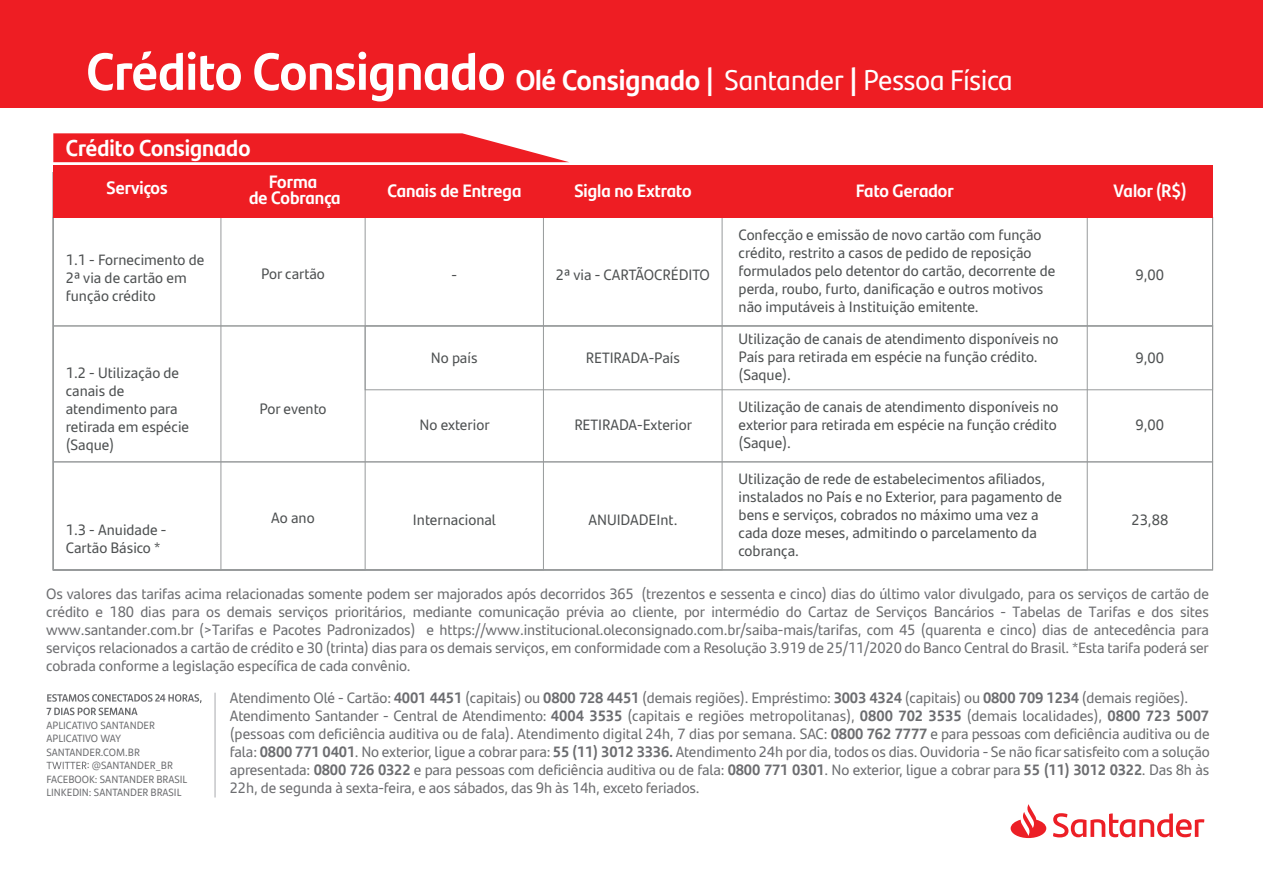
<style>
.page{position:relative;width:1263px;height:893px;background:#fff}
.page>*{position:absolute;margin:0;border:0;box-sizing:border-box;transform-origin:0 0}
.t1{font:28.5px "Santander Headline";color:#fff}
.t2{font:700 22.95px "Santander Headline";color:#fff}
.t3{font:700 18px/16.5px "Santander Headline";color:#fff;text-align:center}
.t4{font:15px/18px "Santander Text";letter-spacing:-.01em;color:#6c6d70}
.t5{font:15px/18px "Santander Text";color:#4e5152}
.t6{font:10.5px "Santander Text";color:#6c6d70}
.s1{font-weight:700;font-size:52.2px}
.s2{font-weight:700}
</style>
<div class="page">
<div style="left:0;top:0;width:1263px;height:108px;background:#ee1d23"></div>
<div style="left:53px;top:217px;width:1160px;height:109px;border:1px solid #979a9b"></div>
<div style="left:365px;top:326px;width:848px;height:64px;border:1px solid #979a9b"></div>
<div style="left:53px;top:461px;width:1160px;height:109px;border:1px solid #979a9b"></div>
<svg style="left:53px;top:133px;width:516px;height:29px;background:#ef363c"></svg>
<div style="left:53px;top:165px;width:1159px;height:52px;background:#ee1d23"></div>
<svg style="left:47px;top:694px;width:155px;height:21px"></svg>
<svg style="left:47px;top:762px;width:42px;height:7px"></svg>
<hr style="left:215px;top:693px;width:1px;height:104px;background:#a8a9ad">
<svg style="left:1011px;top:804px;width:193px;height:34px"></svg>
<h1 class="t1" style="left:87px;top:58px;width:927px"><span class="s1">Crédito Consignado</span> <span class="s2">Olé Consignado |</span> Santander <span class="s2">|</span> Pessoa Física</h1>
<h2 class="t2" style="left:66px;top:130px;width:186px">Crédito Consignado</h2>
<p class="t3" style="left:249px;top:172px;width:93px">Forma<br>de Cobrança</p>
<p class="t3" style="left:387px;top:181px;width:136px">Canais de Entrega</p>
<p class="t3" style="left:574px;top:181px;width:119px">Sigla no Extrato</p>
<p class="t3" style="left:856px;top:181px;width:99px">Fato Gerador</p>
<p class="t3" style="left:1113px;top:181px;width:74px">Valor (R$)</p>
<p class="t3" style="left:107px;top:178px;width:63px">Serviços</p>
<p class="t5" style="left:66px;top:250px;width:140px">1.1 - Fornecimento de<br>2ª via de cartão em função crédito</p>
<p class="t5" style="left:66px;top:362px;width:125px">1.2 - Utilização de canais de atendimento para retirada em espécie (Saque)</p>
<p class="t5" style="left:66px;top:519px;width:102px">1.3 - Anuidade -<br>Cartão Básico *</p>
<p class="t5" style="left:739px;top:225px;width:318px">Confecção e emissão de novo cartão com função crédito, restrito a casos de pedido de reposição formulados pelo detentor do cartão, decorrente de perda, roubo, furto, danificação e outros motivos não imputáveis à Instituição emitente.</p>
<p class="t5" style="left:261px;top:264px;width:65px">Por cartão</p>
<p class="t5" style="left:451px;top:265px;width:7px">-</p>
<p class="t5" style="left:556px;top:265px;width:156px">2ª via - CARTÃOCRÉDITO</p>
<p class="t5" style="left:1135px;top:265px;width:30px">9,00</p>
<p class="t5" style="left:260px;top:399px;width:68px">Por evento</p>
<p class="t5" style="left:739px;top:329px;width:321px">Utilização de canais de atendimento disponíveis no<br>País para retirada em espécie na função crédito. (Saque).</p>
<p class="t5" style="left:431px;top:348px;width:48px">No país</p>
<p class="t5" style="left:586px;top:348px;width:96px">RETIRADA-País</p>
<p class="t5" style="left:1135px;top:348px;width:30px">9,00</p>
<p class="t5" style="left:739px;top:397px;width:321px">Utilização de canais de atendimento disponíveis no exterior para retirada em espécie na função crédito (Saque).</p>
<p class="t5" style="left:419px;top:415px;width:72px">No exterior</p>
<p class="t5" style="left:574px;top:415px;width:119px">RETIRADA-Exterior</p>
<p class="t5" style="left:1135px;top:415px;width:30px">9,00</p>
<p class="t5" style="left:739px;top:469px;width:325px">Utilização de rede de estabelecimentos afiliados, instalados no País e no Exterior, para pagamento de bens e serviços, cobrados no máximo uma vez a cada doze meses, admitindo o parcelamento da cobrança.</p>
<p class="t5" style="left:271px;top:508px;width:45px">Ao ano</p>
<p class="t5" style="left:413px;top:510px;width:85px">Internacional</p>
<p class="t5" style="left:588px;top:510px;width:91px">ANUIDADEInt.</p>
<p class="t5" style="left:1131px;top:510px;width:38px">23,88</p>
<p class="t4" style="left:46px;top:583px;width:1164px;text-align:justify">Os valores das tarifas acima relacionadas somente podem ser majorados após decorridos 365 (trezentos e sessenta e cinco) dias do último valor divulgado, para os serviços de cartão de crédito e 180 dias para os demais serviços prioritários, mediante comunicação prévia ao cliente, por intermédio do Cartaz de Serviços Bancários - Tabelas de Tarifas e dos sites www.santander.com.br (&gt;Tarifas e Pacotes Padronizados) e https://www.institucional.oleconsignado.com.br/saiba-mais/tarifas, com 45 (quarenta e cinco) dias de antecedência para serviços relacionados a cartão de crédito e 30 (trinta) dias para os demais serviços, em conformidade com a Resolução 3.919 de 25/11/2020 do Banco Central do Brasil. *Esta tarifa poderá ser cobrada conforme a legislação específica de cada convênio.</p>
<p class="t6" style="left:46px;top:717px;width:110px">APLICATIVO SANTANDER</p>
<p class="t6" style="left:46px;top:730px;width:76px">APLICATIVO WAY</p>
<p class="t6" style="left:46px;top:744px;width:95px">SANTANDER.COM.BR</p>
<p class="t6" style="left:92px;top:757px;width:83px">@SANTANDER_BR</p>
<p class="t6" style="left:46px;top:771px;width:142px">FACEBOOK: SANTANDER BRASIL</p>
<p class="t6" style="left:46px;top:784px;width:136px">LINKEDIN: SANTANDER BRASIL</p>
<p class="t4" style="left:230px;top:688px;width:981px">Atendimento Olé - Cartão: <span class="s2">4001 4451</span> (capitais) ou <span class="s2">0800 728 4451</span> (demais regiões). Empréstimo: <span class="s2">3003 4324</span> (capitais) ou <span class="s2">0800 709 1234</span> (demais regiões).<br>Atendimento Santander - Central de Atendimento: <span class="s2">4004 3535</span> (capitais e regiões metropolitanas), <span class="s2">0800 702 3535</span> (demais localidades), <span class="s2">0800 723 5007 </span>(pessoas com deficiência auditiva ou de fala). Atendimento digital 24h, 7 dias por semana. SAC: <span class="s2">0800 762 7777</span> e para pessoas com deficiência auditiva ou de fala: <span class="s2">0800 771 0401</span>. No exterior, ligue a cobrar para: <span class="s2">55 (11) 3012 3336.</span> Atendimento 24h por dia, todos os dias. Ouvidoria - Se não ficar satisfeito com a solução apresentada: <span class="s2">0800 726 0322</span> e para pessoas com deficiência auditiva ou de fala: <span class="s2">0800 771 0301</span>. No exterior, ligue a cobrar para <span class="s2">55 (11) 3012 0322</span>. Das 8h às 22h, de segunda à sexta-feira, e aos sábados, das 9h às 14h, exceto feriados.</p>
</div>
